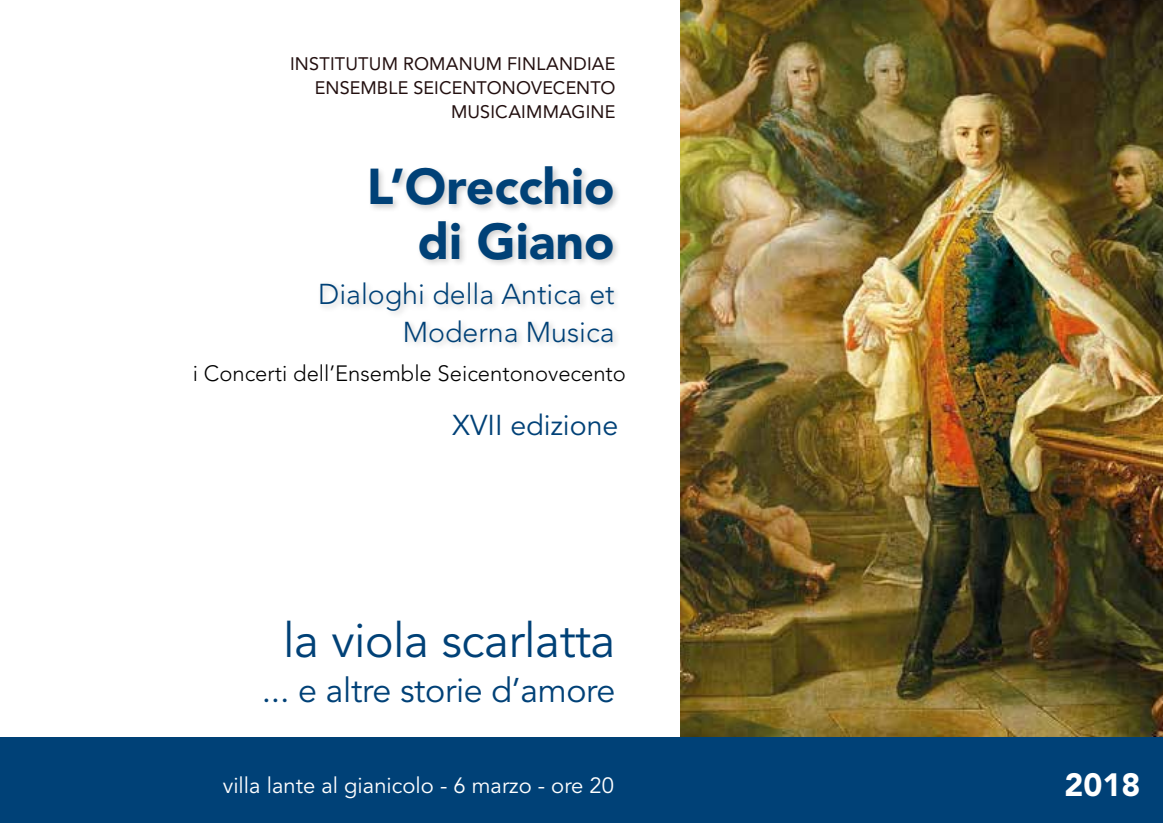
<style>
.page{position:relative;width:1163px;height:823px;background:#fff}
.page>*{position:absolute;margin:0;border:0;box-sizing:border-box;transform-origin:0 0}
.t1{font:900 49.8px/54.6px "Avenir LT Std";color:#004177;text-align:right}
.t2{font:48px "Avenir LT Std";letter-spacing:-.01em;color:#004177}
.t3{font:34px "Avenir LT Std";letter-spacing:-.01em;color:#004177}
.t4{font:900 32px "Avenir LT Std";color:#fff}
.t5{font:300 28.6px/38px "Avenir LT Std";color:#004177;text-align:right}
.t6{font:28.6px "Avenir LT Std";color:#004177}
.t7{font:300 22px "Avenir LT Std";color:#000}
.t8{font:22px "Avenir LT Std";color:#fff}
.t9{font:18px/24px "Avenir LT Std";letter-spacing:.01em;color:#220f0f;text-align:right}
</style>
<div class="page">
<img style="left:680px;top:0;width:482px;height:737px">
<div style="left:317px;top:164px;width:305px;height:186px;background:#000;opacity:.2"></div>
<div style="left:0;top:737px;width:1162px;height:85px;background:#004177"></div>
<p class="t9" style="left:290px;top:52px;width:327px">INSTITUTUM ROMANUM FINLANDIAE<br>ENSEMBLE SEICENTONOVECENTO<br>MUSICAIMMAGINE</p>
<h1 class="t1" style="left:367px;top:159px;width:249px">L’Orecchio di Giano</h1>
<h3 class="t5" style="left:318px;top:275px;width:298px">Dialoghi della Antica et<br>Moderna Musica</h3>
<p class="t7" style="left:193px;top:360px;width:434px">i Concerti dell’Ensemble Seicentonovecento</p>
<h3 class="t6" style="left:452px;top:408px;width:168px">XVII edizione</h3>
<h2 class="t2" style="left:283px;top:612px;width:334px">la viola scarlatta</h2>
<h3 class="t3" style="left:262px;top:670px;width:355px">... e altre storie d’amore</h3>
<p class="t8" style="left:223px;top:772px;width:393px">villa lante al gianicolo - 6 marzo - ore 20</p>
<h3 class="t4" style="left:1064px;top:765px;width:77px">2018</h3>
</div>
